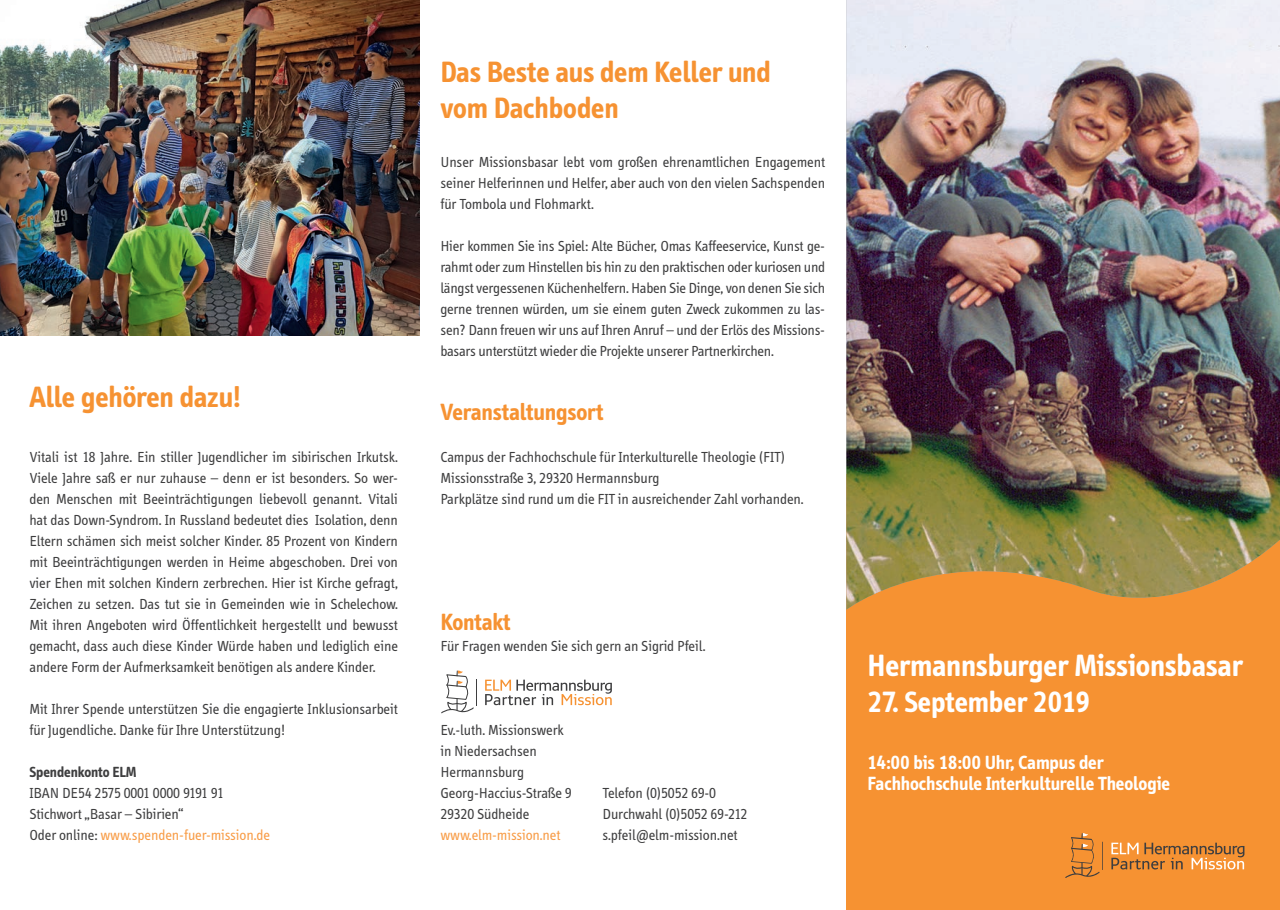
<style>
.page{position:relative;width:1280px;height:910px;background:#fff}
.page>*{position:absolute;margin:0;border:0;box-sizing:border-box;transform-origin:0 0}
.t1{font:700 31.5px "Info";color:#fff}
.t2{font:700 30px/36px "Info";color:#f69232}
.t3{font:700 30px "Info";color:#fff}
.t4{font:700 24px "Info";color:#f69232}
.t5{font:700 19.5px/21px "Info";color:#fff}
.t6{font:15px/21px "Info";color:#3e3e3f}
.t7{font:15px "Info";color:#f89c46}
.t8{font:700 15px "Info";color:#3e3e3f}
.s1{color:#f89c46}
</style>
<div class="page">
<div style="left:846px;top:474px;width:433px;height:435px;background:#f69232"></div>
<img style="left:846px;top:0;width:433px;height:610px">
<svg style="left:1065px;top:833px;width:179px;height:45px"></svg>
<img style="left:0;top:0;width:419px;height:336px">
<svg style="left:441px;top:670px;width:36px;height:43px"></svg>
<svg style="left:485px;top:679px;width:126px;height:26px"></svg>
<h2 class="t2" style="left:29px;top:379px;width:213px">Alle gehören dazu!</h2>
<p class="t6" style="left:29px;top:446px;width:370px;text-align:justify">Vitali ist 18 Jahre. Ein stiller Jugendlicher im sibirischen Irkutsk.<br>Viele Jahre saß er nur zuhause – denn er ist besonders. So wer&shy;den Menschen mit Beeinträchtigungen liebevoll genannt. Vitali hat das Down-Syndrom. In Russland bedeutet dies Isolation, denn Eltern schämen sich meist solcher Kinder. 85 Prozent von Kindern mit Beeinträchtigungen werden in Heime abgeschoben. Drei von vier Ehen mit solchen Kindern zerbrechen. Hier ist Kirche gefragt, Zeichen zu setzen. Das tut sie in Gemeinden wie in Schelechow.<br>Mit ihren Angeboten wird Öffentlichkeit hergestellt und bewusst gemacht, dass auch diese Kinder Würde haben und lediglich eine andere Form der Aufmerksamkeit benötigen als andere Kinder.</p>
<p class="t6" style="left:29px;top:698px;width:370px">Mit Ihrer Spende unterstützen Sie die engagierte Inklusionsarbeit für Jugendliche. Danke für Ihre Unterstützung!</p>
<p class="t8" style="left:29px;top:763px;width:109px">Spendenkonto ELM</p>
<p class="t6" style="left:29px;top:782px;width:242px">IBAN DE54 2575 0001 0000 9191 91<br>Stichwort „Basar – Sibirien“<br>Oder online: <span class="s1">www.spenden-fuer-mission.de</span></p>
<h2 class="t2" style="left:440px;top:54px;width:331px">Das Beste aus dem Keller und vom Dachboden</h2>
<p class="t6" style="left:440px;top:152px;width:386px;text-align:justify">Unser Missionsbasar lebt vom großen ehrenamtlichen Engagement seiner Helferinnen und Helfer, aber auch von den vielen Sachspenden für Tombola und Flohmarkt.</p>
<p class="t6" style="left:440px;top:236px;width:386px;text-align:justify">Hier kommen Sie ins Spiel: Alte Bücher, Omas Kaffeeservice, Kunst ge&shy;rahmt oder zum Hinstellen bis hin zu den praktischen oder kuriosen und längst vergessenen Küchenhelfern. Haben Sie Dinge, von denen Sie sich gerne trennen würden, um sie einem guten Zweck zukommen zu las&shy;sen? Dann freuen wir uns auf Ihren Anruf – und der Erlös des Missions&shy;basars unterstützt wieder die Projekte unserer Partnerkirchen.</p>
<h3 class="t4" style="left:440px;top:398px;width:164px">Veranstaltungsort</h3>
<p class="t6" style="left:440px;top:446px;width:364px">Campus der Fachhochschule für Interkulturelle Theologie (FIT)<br>Missionsstraße 3, 29320 Hermannsburg<br>Parkplätze sind rund um die FIT in ausreichender Zahl vorhanden.</p>
<h3 class="t4" style="left:440px;top:608px;width:72px">Kontakt</h3>
<p class="t6" style="left:440px;top:635px;width:267px">Für Fragen wenden Sie sich gern an Sigrid Pfeil.</p>
<p class="t6" style="left:440px;top:719px;width:133px">Ev.-luth. Missionswerk in Niedersachsen<br>Hermannsburg<br>Georg-Haccius-Straße 9</p>
<p class="t6" style="left:602px;top:782px;width:115px">Telefon (0)5052 69-0</p>
<p class="t6" style="left:440px;top:803px;width:90px">29320 Südheide</p>
<p class="t6" style="left:602px;top:803px;width:146px">Durchwahl (0)5052 69-212</p>
<p class="t7" style="left:440px;top:826px;width:121px">www.elm-mission.net</p>
<p class="t6" style="left:602px;top:824px;width:137px">s.pfeil@elm-mission.net</p>
<h1 class="t1" style="left:867px;top:647px;width:376px">Hermannsburger Missionsbasar</h1>
<h2 class="t3" style="left:867px;top:684px;width:224px">27. September 2019</h2>
<h3 class="t5" style="left:867px;top:752px;width:304px">14:00 bis 18:00 Uhr, Campus der<br>Fachhochschule Interkulturelle Theologie</h3>
</div>
